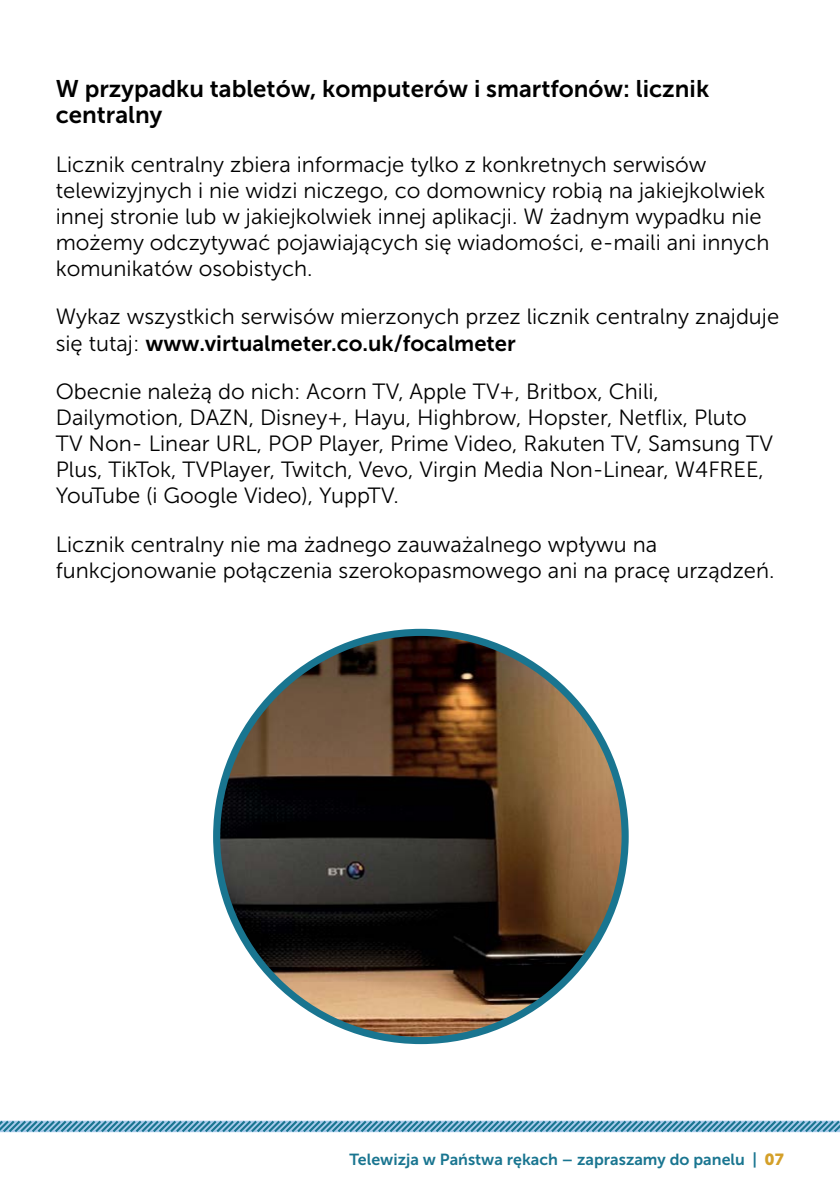
<style>
.page{position:relative;width:840px;height:1191px;background:#fff}
.page>*{position:absolute;margin:0;border:0;box-sizing:border-box;transform-origin:0 0}
.t1{font:24px/26px "Museo Sans 700";color:#000}
.t2{font:22px/26px "Museo Sans 300";color:#000}
.t3{font:22px "Museo Sans 700";color:#000}
.t4{font:16px "Museo Sans 700";color:#197590}
.s1{font-family:"Museo Sans 300"}
.s2{font-family:"Museo Sans 900";color:#d4a029}
</style>
<div class="page">
<img style="left:216px;top:632px;width:408px;height:408px;border-radius:204px">
<svg style="left:0;top:1120px;width:839px;height:13px;background:#77adc8"></svg>
<p class="t1" style="left:56px;top:76px;width:654px">W przypadku tabletów, komputerów i smartfonów: licznik centralny</p>
<p class="t2" style="left:56px;top:151px;width:715px">Licznik centralny zbiera informacje tylko z konkretnych serwisów telewizyjnych i nie widzi niczego, co domownicy robią na jakiejkolwiek innej stronie lub w jakiejkolwiek innej aplikacji. W żadnym wypadku nie możemy odczytywać pojawiających się wiadomości, e-maili ani innych komunikatów osobistych.</p>
<p class="t2" style="left:56px;top:304px;width:724px">Wykaz wszystkich serwisów mierzonych przez licznik centralny znajduje</p>
<p class="t3" style="left:56px;top:331px;width:461px"><span class="s1">się tutaj:</span> www.virtualmeter.co.uk/focalmeter</p>
<p class="t2" style="left:56px;top:379px;width:718px">Obecnie należą do nich: Acorn TV, Apple TV+, Britbox, Chili, Dailymotion, DAZN, Disney+, Hayu, Highbrow, Hopster, Netflix, Pluto TV Non- Linear URL, POP Player, Prime Video, Rakuten TV, Samsung TV Plus, TikTok, TVPlayer, Twitch, Vevo, Virgin Media Non-Linear, W4FREE, YouTube (i Google Video), YuppTV.</p>
<p class="t2" style="left:56px;top:531px;width:720px">Licznik centralny nie ma żadnego zauważalnego wpływu na funkcjonowanie połączenia szerokopasmowego ani na pracę urządzeń.</p>
<p class="t4" style="left:349px;top:1150px;width:435px">Telewizja w Państwa rękach – zapraszamy do panelu | <span class="s2">07</span></p>
</div>
